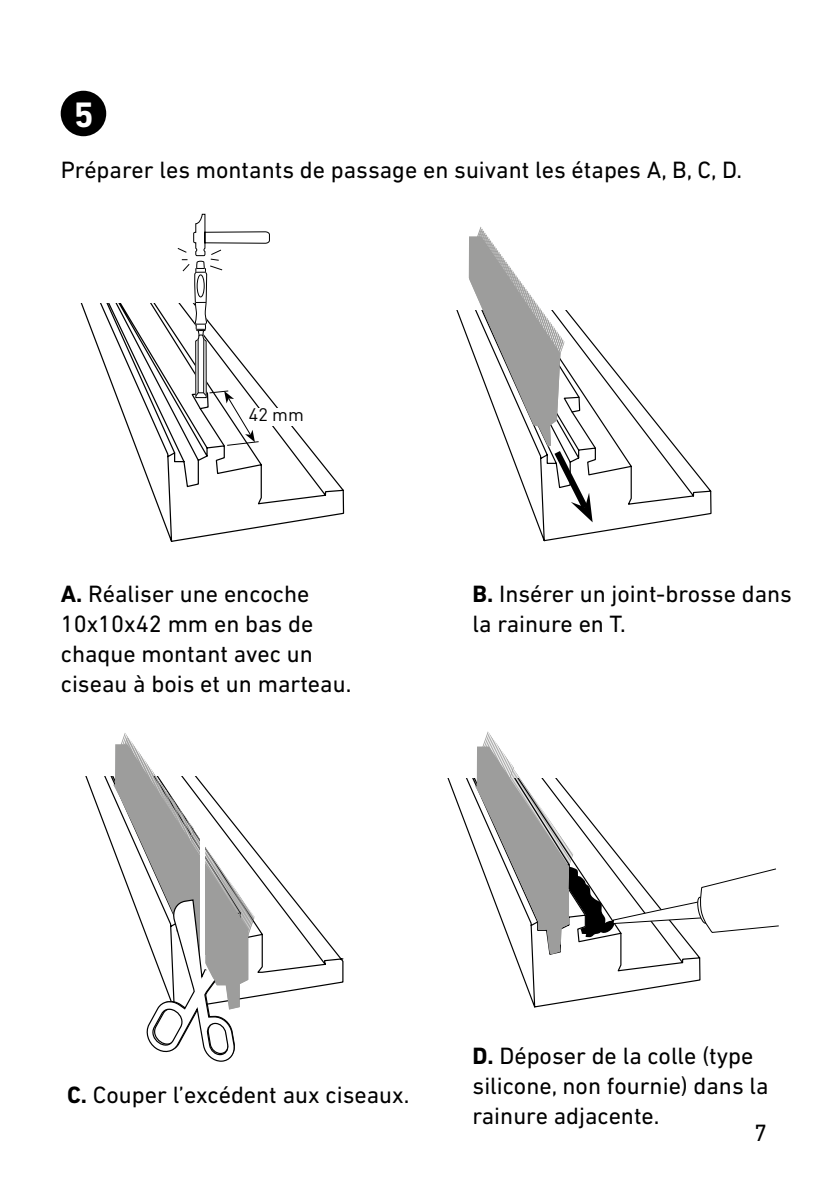
<style>
.page{position:relative;width:840px;height:1191px;background:#fff}
.page>*{position:absolute;margin:0;border:0;box-sizing:border-box;transform-origin:0 0}
.t1{font:700 36px "DIN Next LT Pro";color:#fff}
.t2{font:24px/30px "DIN Next LT Pro";color:#000}
.t3{font:18px "DIN Pro";color:#000}
.s1{font-weight:700}
</style>
<div class="page">
<div style="left:61px;top:91px;width:45px;height:45px;background:#000;border-radius:50%"></div>
<svg style="left:456px;top:310px;width:255px;height:232px"></svg>
<svg style="left:468px;top:227px;width:128px;height:295px"></svg>
<svg style="left:85px;top:776px;width:259px;height:222px"></svg>
<svg style="left:113px;top:733px;width:141px;height:329px"></svg>
<svg style="left:447px;top:778px;width:253px;height:230px"></svg>
<svg style="left:474px;top:731px;width:305px;height:224px"></svg>
<svg style="left:80px;top:303px;width:264px;height:239px"></svg>
<svg style="left:177px;top:214px;width:93px;height:233px"></svg>
<div style="left:248px;top:408px;width:56px;height:17px;background:#fff"></div>
<h1 class="t1" style="left:74px;top:93px;width:22px">5</h1>
<p class="t2" style="left:61px;top:154px;width:682px">Préparer les montants de passage en suivant les étapes A, B, C, D.</p>
<p class="t3" style="left:249px;top:403px;width:56px">42 mm</p>
<p class="t2" style="left:61px;top:578px;width:292px"><span class="s1">A.</span> Réaliser une encoche<br>10x10x42 mm en bas de chaque montant avec un ciseau à bois et un marteau.</p>
<p class="t2" style="left:472px;top:578px;width:321px"><span class="s1">B.</span> Insérer un joint-brosse dans la rainure en T.</p>
<p class="t2" style="left:67px;top:1079px;width:343px"><span class="s1">C.</span> Couper l’excédent aux ciseaux.</p>
<p class="t2" style="left:472px;top:1040px;width:297px"><span class="s1">D.</span> Déposer de la colle (type silicone, non fournie) dans la rainure adjacente.</p>
<p class="t2" style="left:753px;top:1117px;width:15px">7</p>
</div>
